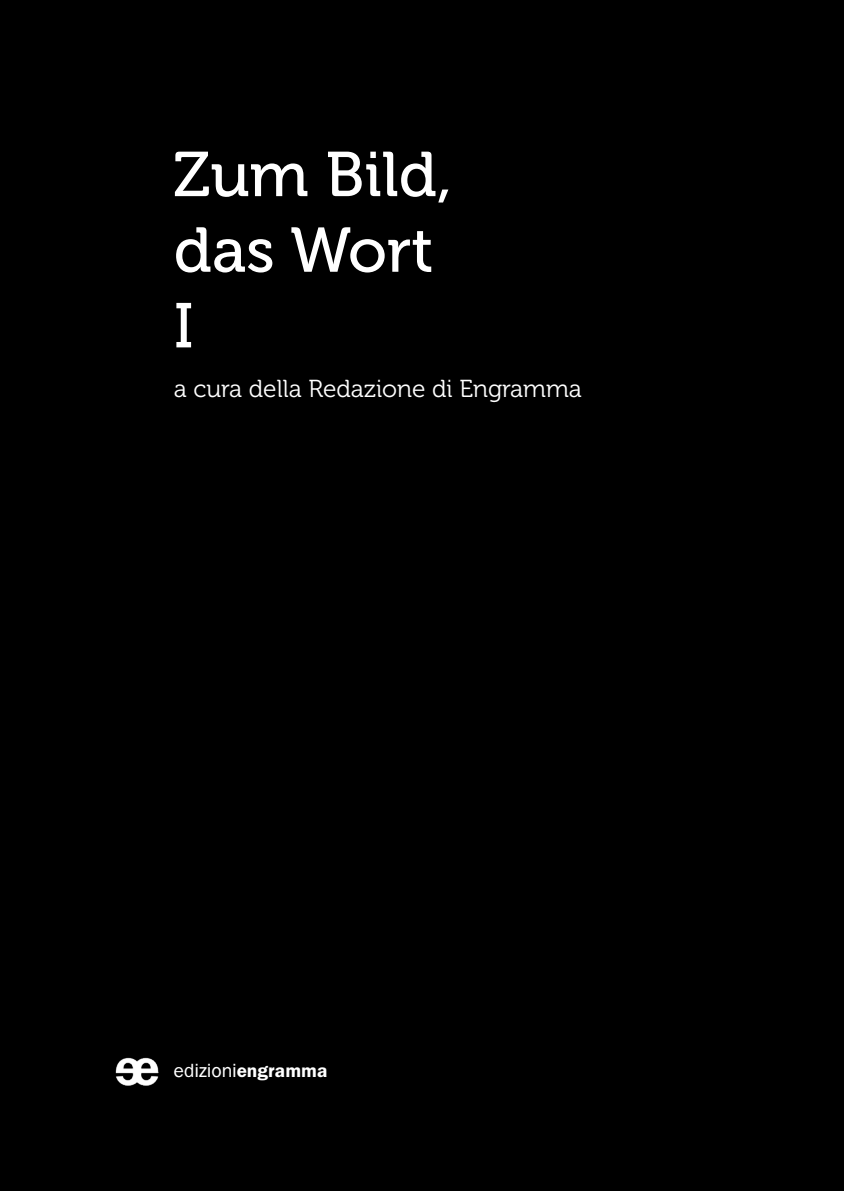
<style>
.page{position:relative;width:844px;height:1191px;background:#fff}
.page>*{position:absolute;margin:0;border:0;box-sizing:border-box;transform-origin:0 0}
.Titolo_generale{font:63px/75.6px "Museo 500";color:#fff}
.curatela_volume{font:24.5px "Museo 300";color:#fff}
.logo_Engramma{font:19.25px "Engramma";color:#fff}
.s1{font-weight:600}
</style>
<div class="page">
<div style="left:0;top:0;width:843px;height:1191px;background:#000"></div>
<img style="left:113px;top:1055px;width:49px;height:32px">
<p class="Titolo_generale" style="left:174px;top:138px;width:280px">Zum Bild,</p>
<p class="Titolo_generale" style="left:174px;top:213px;width:261px">das Wort<br>I</p>
<p class="curatela_volume" style="left:174px;top:375px;width:409px">a cura della Redazione di Engramma</p>
<p class="logo_Engramma" style="left:174px;top:1059px;width:155px">edizioni<span class="s1">engramma</span></p>
</div>
